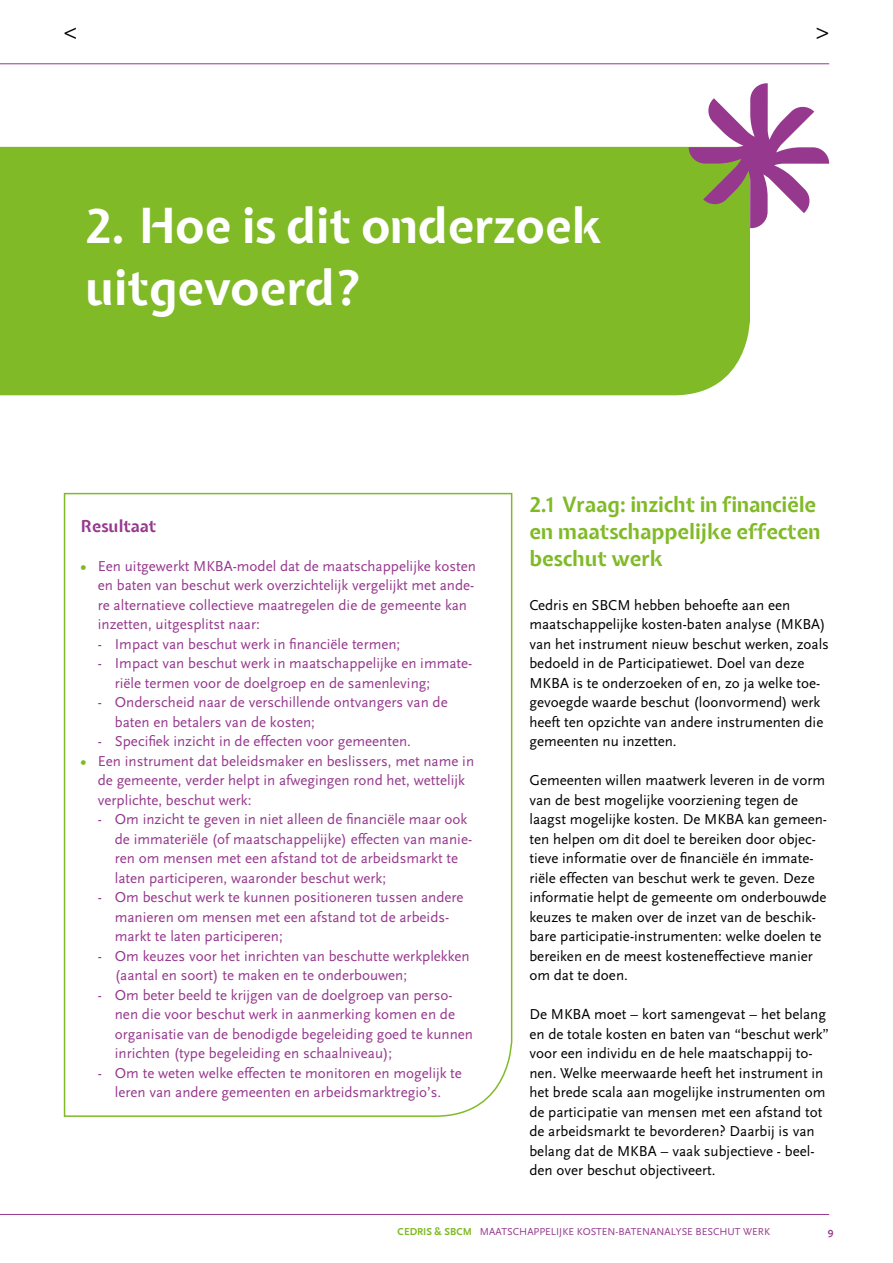
<style>
.page{position:relative;width:893px;height:1263px;background:#fff}
.page>*{position:absolute;margin:0;border:0;box-sizing:border-box;transform-origin:0 0}
.t1{font:700 48px/61.5px "Expletus Sans";letter-spacing:-.005em;color:#fff}
.t2{font:24px "Scala Sans";color:#000}
.t3{font:700 21px/27px "Expletus Sans";letter-spacing:-.005em;color:#80ba27}
.t4{font:700 16.5px "Expletus Sans";color:#96388d}
.t5{font:15px/19.5px "Scala Sans";color:#96388d}
.t6{font:15px/19.5px "Scala Sans";color:#000}
.t7{font:10.5px "Scala Sans Caps";color:#96388d}
.t8{font:700 10.5px "Scala Sans";color:#96388d}
.s1{font-weight:700;color:#80ba27}
.s2{font-family:"Scala Sans";font-weight:700;color:#80ba27}
</style>
<div class="page">
<svg style="left:63px;top:492px;width:450px;height:625px"></svg>
<div style="left:0;top:147px;width:750px;height:248px;background:#80ba27"></div>
<svg style="left:689px;top:83px;width:140px;height:145px"></svg>
<hr style="left:0;top:1214px;width:829px;height:1px;background:#96388d">
<hr style="left:0;top:63px;width:829px;height:1px;background:#96388d">
<h2 class="t2" style="left:64px;top:18px;width:15px">&lt;</h2>
<h1 class="t1" style="left:85px;top:198px;width:518px">2. Hoe is dit onderzoek uitgevoerd?</h1>
<p class="t4" style="left:81px;top:517px;width:77px">Resultaat</p>
<p class="t5" style="left:98px;top:556px;width:380px;text-indent:-17px"><span class="s1">•</span> Een uitgewerkt MKBA-model dat de maatschappelijke kosten en baten van beschut werk overzichtelijk vergelijkt met ande&shy;re alternatieve collectieve maatregelen die de gemeente kan inzetten, uitgesplitst naar:</p>
<p class="t5" style="left:98px;top:634px;width:304px">- Impact van beschut werk in financiële termen;</p>
<p class="t5" style="left:115px;top:654px;width:359px;text-indent:-17px">- Impact van beschut werk in maatschappelijke en immate&shy;riële termen voor de doelgroep en de samenleving;</p>
<p class="t5" style="left:115px;top:693px;width:334px;text-indent:-17px">- Onderscheid naar de verschillende ontvangers van de baten en betalers van de kosten;</p>
<p class="t5" style="left:98px;top:732px;width:315px">- Specifiek inzicht in de effecten voor gemeenten.</p>
<p class="t5" style="left:98px;top:751px;width:378px;text-indent:-17px"><span class="s1">•</span> Een instrument dat beleidsmaker en beslissers, met name in de gemeente, verder helpt in afwegingen rond het, wettelijk verplichte, beschut werk:</p>
<p class="t5" style="left:115px;top:810px;width:359px;text-indent:-17px">- Om inzicht te geven in niet alleen de financiële maar ook de immateriële (of maatschappelijke) effecten van manie&shy;ren om mensen met een afstand tot de arbeidsmarkt te laten participeren, waaronder beschut werk;</p>
<p class="t5" style="left:115px;top:888px;width:350px;text-indent:-17px">- Om beschut werk te kunnen positioneren tussen andere manieren om mensen met een afstand tot de arbeids&shy;markt te laten participeren;</p>
<p class="t5" style="left:115px;top:946px;width:356px;text-indent:-17px">- Om keuzes voor het inrichten van beschutte werkplekken (aantal en soort) te maken en te onderbouwen;</p>
<p class="t5" style="left:115px;top:985px;width:360px;text-indent:-17px">- Om beter beeld te krijgen van de doelgroep van perso&shy;nen die voor beschut werk in aanmerking komen en de organisatie van de benodigde begeleiding goed te kunnen inrichten (type begeleiding en schaalniveau);</p>
<p class="t5" style="left:98px;top:1063px;width:366px;text-align:center">- Om te weten welke effecten te monitoren en mogelijk te leren van andere gemeenten en arbeidsmarktregio’s.</p>
<h3 class="t3" style="left:529px;top:492px;width:293px">2.1 Vraag: inzicht in financiële en maatschappelijke effecten beschut werk</h3>
<p class="t6" style="left:529px;top:595px;width:301px">Cedris en SBCM hebben behoefte aan een maatschappelijke kosten-baten analyse (MKBA) van het instrument nieuw beschut werken, zoals bedoeld in de Participatiewet. Doel van deze MKBA is te onderzoeken of en, zo ja welke toe&shy;gevoegde waarde beschut (loonvormend) werk heeft ten opzichte van andere instrumenten die gemeenten nu inzetten.</p>
<p class="t6" style="left:529px;top:771px;width:299px">Gemeenten willen maatwerk leveren in de vorm van de best mogelijke voorziening tegen de laagst mogelijke kosten. De MKBA kan gemeen&shy;ten helpen om dit doel te bereiken door objec&shy;tieve informatie over de financiële én immate&shy;riële effecten van beschut werk te geven. Deze informatie helpt de gemeente om onderbouwde keuzes te maken over de inzet van de beschik&shy;bare participatie-instrumenten: welke doelen te bereiken en de meest kosteneffectieve manier om dat te doen.</p>
<p class="t6" style="left:529px;top:1005px;width:301px">De MKBA moet – kort samengevat – het belang en de totale kosten en baten van “beschut werk” voor een individu en de hele maatschappij to&shy;nen. Welke meerwaarde heeft het instrument in het brede scala aan mogelijke instrumenten om de participatie van mensen met een afstand tot de arbeidsmarkt te bevorderen? Daarbij is van belang dat de MKBA – vaak subjectieve - beel&shy;den over beschut objectiveert.</p>
<p class="t7" style="left:398px;top:1226px;width:374px"><span class="s2">CEDRIS &amp; SBCM</span> MAATSCHAPPELIJKE KOSTEN-BATENANALYSE BESCHUT WERK</p>
<p class="t8" style="left:828px;top:1226px;width:7px">9</p>
</div>
